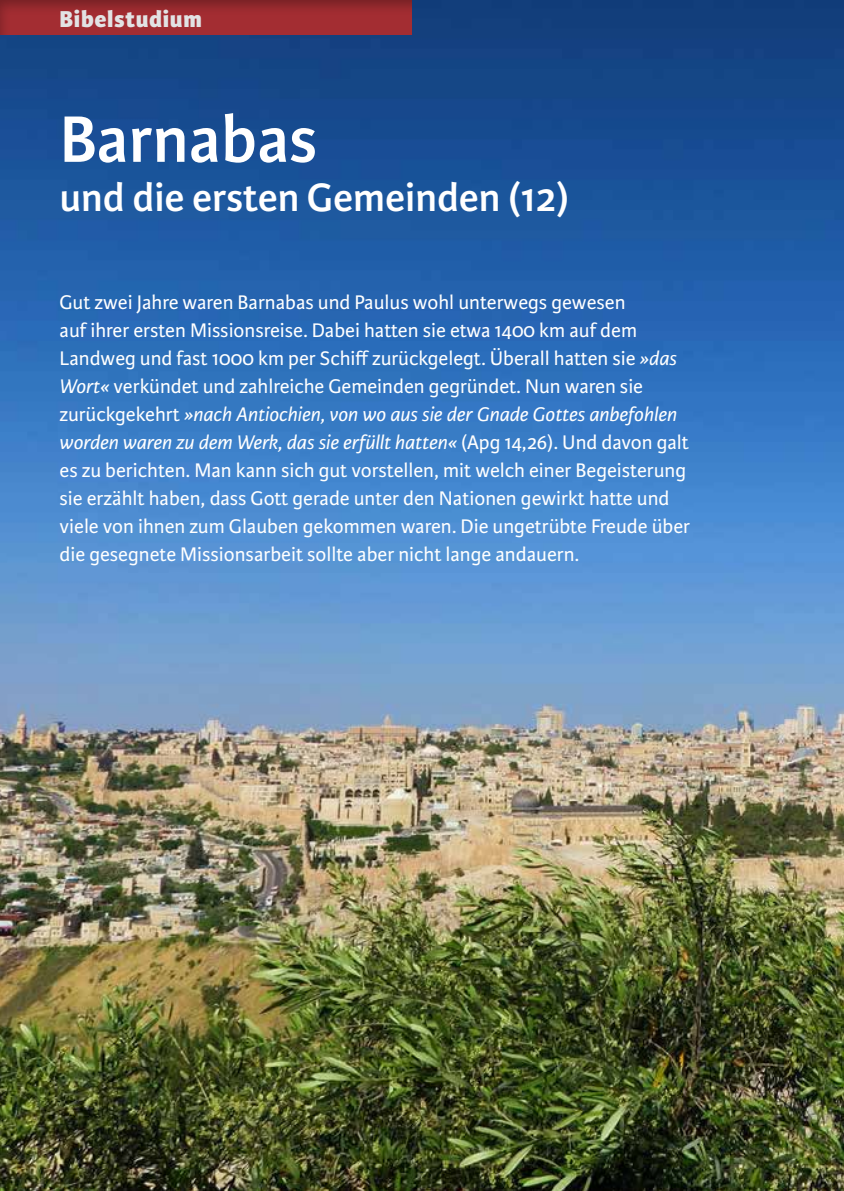
<style>
.page{position:relative;width:844px;height:1191px;background:#fff}
.page>*{position:absolute;margin:0;border:0;box-sizing:border-box;transform-origin:0 0}
.t1{font:600 70px "Karmina Sans Basic";color:#fff}
.t2{font:600 42px "Karmina Sans Basic";color:#fff}
.t3{font:800 24.5px "Karmina Sans Basic";letter-spacing:.025em;color:#e2e3e4}
.t4{font:21px/28px "Karmina Sans Basic";color:#fff}
.s1{font-style:italic}
</style>
<div class="page">
<img style="left:0;top:0;width:843px;height:1191px">
<div style="left:0;top:0;width:413px;height:35px;background:#000;opacity:.3"></div>
<p class="t3" style="left:60px;top:4px;width:144px">Bibelstudium</p>
<h1 class="t1" style="left:60px;top:99px;width:259px">Barnabas</h1>
<h2 class="t2" style="left:60px;top:173px;width:511px">und die ersten Gemeinden (12)</h2>
<p class="t4" style="left:60px;top:288px;width:632px">Gut zwei Jahre waren Barnabas und Paulus wohl unterwegs gewesen<br>auf ihrer ersten Missionsreise. Dabei hatten sie etwa 1400 km auf dem Landweg und fast 1000 km per Schiff zurückgelegt. Überall hatten sie <span class="s1">»das Wort«</span> verkündet und zahlreiche Gemeinden gegründet. Nun waren sie zurückgekehrt <span class="s1">»nach Antiochien, von wo aus sie der Gnade Gottes anbefohlen worden waren zu dem Werk, das sie erfüllt hatten«</span> (Apg 14,26). Und davon galt es zu berichten. Man kann sich gut vorstellen, mit welch einer Begeisterung sie erzählt haben, dass Gott gerade unter den Nationen gewirkt hatte und viele von ihnen zum Glauben gekommen waren. Die ungetrübte Freude über die gesegnete Missionsarbeit sollte aber nicht lange andauern.</p>
</div>
